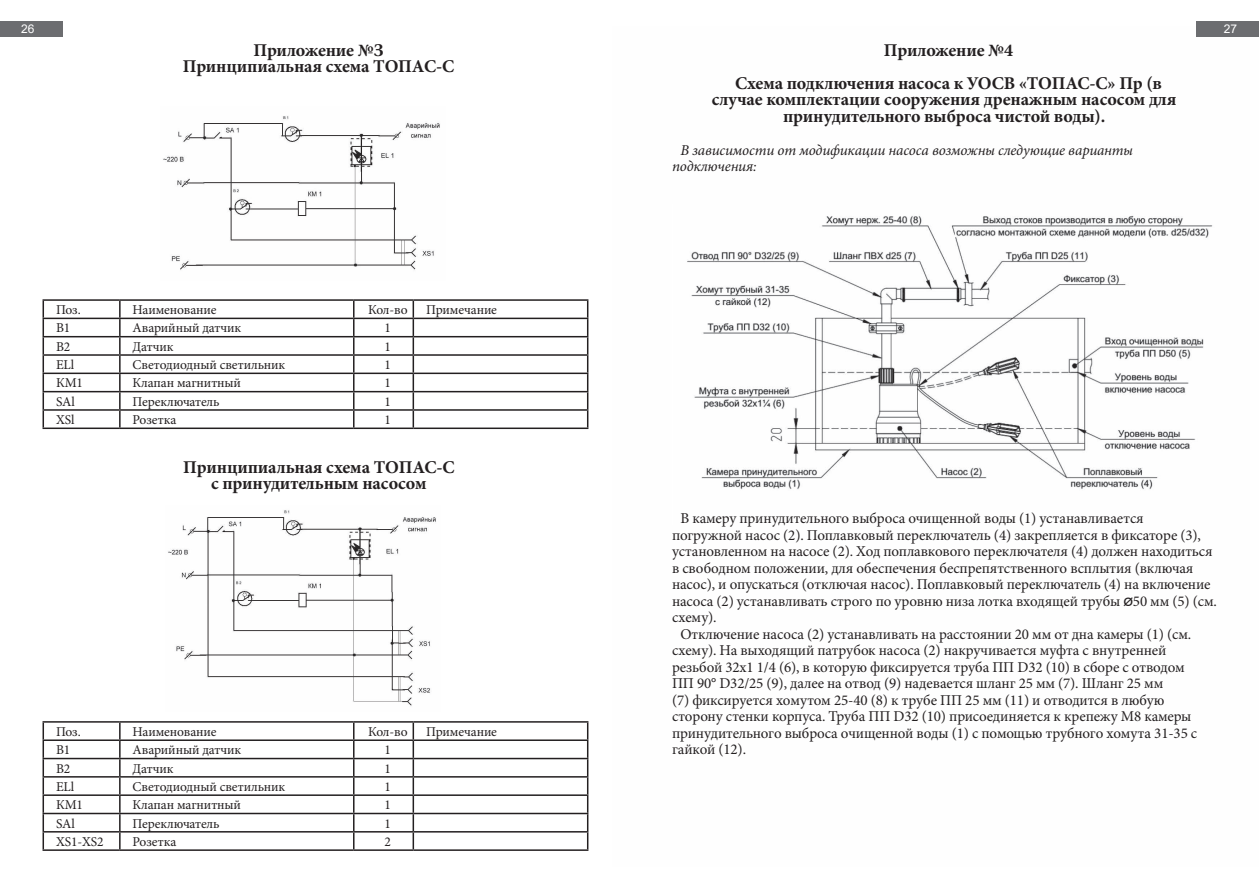
<style>
.page{position:relative;width:1259px;height:893px;background:#fff}
.page>*{position:absolute;margin:0;border:0;box-sizing:border-box;transform-origin:0 0}
.t1{font:700 18px/16.5px "Minion Pro";letter-spacing:-.01em;color:#231f20;text-align:center}
.t2{font:15px "Minion Pro";letter-spacing:-.01em;color:#231f20}
.t3{font:italic 15px/16.5px "Minion Pro";letter-spacing:-.01em;color:#231f20}
.t4{font:13.5px "Minion Pro";letter-spacing:-.01em;color:#231f20}
.t5{font:12px "Arial";color:#fff}
.s1{font-family:"Arial"}
</style>
<div class="page">
<div style="left:0;top:21px;width:63px;height:16px;background:#6c6d70"></div>
<div style="left:1196px;top:21px;width:63px;height:16px;background:#6c6d70"></div>
<hr style="left:43px;top:299px;width:77px;height:2px;background:#231f20">
<hr style="left:120px;top:299px;width:234px;height:2px;background:#231f20">
<hr style="left:354px;top:299px;width:59px;height:2px;background:#231f20">
<hr style="left:413px;top:299px;width:175px;height:2px;background:#231f20">
<hr style="left:43px;top:318px;width:77px;height:1px;background:#231f20">
<hr style="left:120px;top:318px;width:234px;height:1px;background:#231f20">
<hr style="left:354px;top:318px;width:59px;height:1px;background:#231f20">
<hr style="left:413px;top:318px;width:175px;height:1px;background:#231f20">
<hr style="left:43px;top:336px;width:77px;height:1px;background:#231f20">
<hr style="left:120px;top:336px;width:234px;height:1px;background:#231f20">
<hr style="left:354px;top:336px;width:59px;height:1px;background:#231f20">
<hr style="left:413px;top:336px;width:175px;height:1px;background:#231f20">
<hr style="left:43px;top:354px;width:77px;height:2px;background:#231f20">
<hr style="left:120px;top:354px;width:234px;height:2px;background:#231f20">
<hr style="left:354px;top:354px;width:59px;height:2px;background:#231f20">
<hr style="left:413px;top:354px;width:175px;height:2px;background:#231f20">
<hr style="left:43px;top:373px;width:77px;height:1px;background:#231f20">
<hr style="left:120px;top:373px;width:234px;height:1px;background:#231f20">
<hr style="left:354px;top:373px;width:59px;height:1px;background:#231f20">
<hr style="left:413px;top:373px;width:175px;height:1px;background:#231f20">
<hr style="left:43px;top:391px;width:77px;height:1px;background:#231f20">
<hr style="left:120px;top:391px;width:234px;height:1px;background:#231f20">
<hr style="left:354px;top:391px;width:59px;height:1px;background:#231f20">
<hr style="left:413px;top:391px;width:175px;height:1px;background:#231f20">
<hr style="left:43px;top:409px;width:77px;height:2px;background:#231f20">
<svg style="left:43px;top:301px;width:1px;height:127px"></svg>
<hr style="left:120px;top:409px;width:234px;height:2px;background:#231f20">
<svg style="left:119px;top:301px;width:2px;height:127px"></svg>
<hr style="left:354px;top:409px;width:59px;height:2px;background:#231f20">
<svg style="left:353px;top:301px;width:1px;height:127px"></svg>
<hr style="left:413px;top:409px;width:175px;height:2px;background:#231f20">
<svg style="left:412px;top:301px;width:2px;height:127px"></svg>
<svg style="left:587px;top:301px;width:1px;height:127px"></svg>
<hr style="left:43px;top:428px;width:77px;height:1px;background:#231f20">
<hr style="left:120px;top:428px;width:234px;height:1px;background:#231f20">
<hr style="left:354px;top:428px;width:59px;height:1px;background:#231f20">
<hr style="left:413px;top:428px;width:175px;height:1px;background:#231f20">
<hr style="left:43px;top:721px;width:77px;height:2px;background:#231f20">
<hr style="left:120px;top:721px;width:234px;height:2px;background:#231f20">
<hr style="left:354px;top:721px;width:59px;height:2px;background:#231f20">
<hr style="left:413px;top:721px;width:175px;height:2px;background:#231f20">
<hr style="left:43px;top:739px;width:77px;height:2px;background:#231f20">
<hr style="left:120px;top:739px;width:234px;height:2px;background:#231f20">
<hr style="left:354px;top:739px;width:59px;height:2px;background:#231f20">
<hr style="left:413px;top:739px;width:175px;height:2px;background:#231f20">
<hr style="left:43px;top:758px;width:77px;height:1px;background:#231f20">
<hr style="left:120px;top:758px;width:234px;height:1px;background:#231f20">
<hr style="left:354px;top:758px;width:59px;height:1px;background:#231f20">
<hr style="left:413px;top:758px;width:175px;height:1px;background:#231f20">
<hr style="left:43px;top:776px;width:77px;height:2px;background:#231f20">
<hr style="left:120px;top:776px;width:234px;height:2px;background:#231f20">
<hr style="left:354px;top:776px;width:59px;height:2px;background:#231f20">
<hr style="left:413px;top:776px;width:175px;height:2px;background:#231f20">
<hr style="left:43px;top:794px;width:77px;height:2px;background:#231f20">
<hr style="left:120px;top:794px;width:234px;height:2px;background:#231f20">
<hr style="left:354px;top:794px;width:59px;height:2px;background:#231f20">
<hr style="left:413px;top:794px;width:175px;height:2px;background:#231f20">
<hr style="left:43px;top:813px;width:77px;height:1px;background:#231f20">
<hr style="left:120px;top:813px;width:234px;height:1px;background:#231f20">
<hr style="left:354px;top:813px;width:59px;height:1px;background:#231f20">
<hr style="left:413px;top:813px;width:175px;height:1px;background:#231f20">
<hr style="left:43px;top:831px;width:77px;height:1px;background:#231f20">
<svg style="left:43px;top:723px;width:1px;height:126px"></svg>
<hr style="left:120px;top:831px;width:234px;height:1px;background:#231f20">
<svg style="left:119px;top:723px;width:2px;height:126px"></svg>
<hr style="left:354px;top:831px;width:59px;height:1px;background:#231f20">
<svg style="left:353px;top:723px;width:1px;height:126px"></svg>
<hr style="left:413px;top:831px;width:175px;height:1px;background:#231f20">
<svg style="left:412px;top:723px;width:2px;height:126px"></svg>
<svg style="left:587px;top:723px;width:1px;height:126px"></svg>
<hr style="left:43px;top:849px;width:77px;height:2px;background:#231f20">
<hr style="left:120px;top:849px;width:234px;height:2px;background:#231f20">
<hr style="left:354px;top:849px;width:59px;height:2px;background:#231f20">
<hr style="left:413px;top:849px;width:175px;height:2px;background:#231f20">
<img style="left:687px;top:215px;width:526px;height:275px">
<img style="left:163px;top:116px;width:277px;height:154px">
<img style="left:168px;top:510px;width:268px;height:196px">
<p class="t5" style="left:21px;top:21px;width:15px">26</p>
<p class="t5" style="left:1224px;top:21px;width:15px">27</p>
<p class="t1" style="left:183px;top:41px;width:273px">Приложение №З<br>Принципиальная схема ТОПАС-С</p>
<p class="t1" style="left:735px;top:33px;width:428px;line-height:33px">Приложение №4<br>Схема подключения насоса к УОСВ «ТОПАС-С» Пр (в</p>
<p class="t1" style="left:712px;top:91px;width:466px">случае комплектации сооружения дренажным насосом для принудительного выброса чистой воды).</p>
<p class="t3" style="left:672px;top:142px;width:462px;text-indent:9px">В зависимости от модификации насоса возможны следующие варианты подключения:</p>
<p class="t4" style="left:56px;top:301px;width:26px">Поз.</p>
<p class="t4" style="left:133px;top:301px;width:85px">Наименование</p>
<p class="t4" style="left:368px;top:301px;width:41px">Кол-во</p>
<p class="t4" style="left:426px;top:301px;width:72px">Примечание</p>
<p class="t4" style="left:56px;top:319px;width:16px">В1</p>
<p class="t4" style="left:133px;top:319px;width:110px">Аварийный датчик</p>
<p class="t4" style="left:384px;top:319px;width:8px">1</p>
<p class="t4" style="left:56px;top:337px;width:16px">В2</p>
<p class="t4" style="left:133px;top:337px;width:42px">Датчик</p>
<p class="t4" style="left:384px;top:337px;width:8px">1</p>
<p class="t4" style="left:56px;top:356px;width:20px">ELl</p>
<p class="t4" style="left:133px;top:356px;width:154px">Светодиодный светильник</p>
<p class="t4" style="left:384px;top:356px;width:8px">1</p>
<p class="t4" style="left:56px;top:374px;width:29px">КМ1</p>
<p class="t4" style="left:133px;top:374px;width:110px">Клапан магнитный</p>
<p class="t4" style="left:384px;top:374px;width:8px">1</p>
<p class="t4" style="left:56px;top:392px;width:20px">SAl</p>
<p class="t4" style="left:133px;top:392px;width:88px">Переключатель</p>
<p class="t4" style="left:384px;top:392px;width:8px">1</p>
<p class="t4" style="left:56px;top:411px;width:20px">XSl</p>
<p class="t4" style="left:133px;top:411px;width:45px">Розетка</p>
<p class="t4" style="left:384px;top:411px;width:8px">1</p>
<p class="t1" style="left:183px;top:458px;width:273px">Принципиальная схема ТОПАС-С с принудительным насосом</p>
<p class="t4" style="left:56px;top:723px;width:26px">Поз.</p>
<p class="t4" style="left:133px;top:723px;width:85px">Наименование</p>
<p class="t4" style="left:368px;top:723px;width:41px">Кол-во</p>
<p class="t4" style="left:426px;top:723px;width:72px">Примечание</p>
<p class="t4" style="left:56px;top:741px;width:16px">В1</p>
<p class="t4" style="left:133px;top:741px;width:110px">Аварийный датчик</p>
<p class="t4" style="left:384px;top:741px;width:8px">1</p>
<p class="t4" style="left:56px;top:759px;width:16px">В2</p>
<p class="t4" style="left:133px;top:759px;width:42px">Датчик</p>
<p class="t4" style="left:384px;top:759px;width:8px">1</p>
<p class="t4" style="left:56px;top:778px;width:20px">ELl</p>
<p class="t4" style="left:133px;top:778px;width:154px">Светодиодный светильник</p>
<p class="t4" style="left:384px;top:778px;width:8px">1</p>
<p class="t4" style="left:56px;top:796px;width:29px">КМ1</p>
<p class="t4" style="left:133px;top:796px;width:110px">Клапан магнитный</p>
<p class="t4" style="left:384px;top:796px;width:8px">1</p>
<p class="t4" style="left:56px;top:814px;width:20px">SAl</p>
<p class="t4" style="left:133px;top:814px;width:88px">Переключатель</p>
<p class="t4" style="left:384px;top:814px;width:8px">1</p>
<p class="t4" style="left:56px;top:832px;width:49px">XS1-XS2</p>
<p class="t4" style="left:133px;top:832px;width:45px">Розетка</p>
<p class="t4" style="left:384px;top:832px;width:8px">2</p>
<p class="t2" style="left:680px;top:508px;width:465px">В камеру принудительного выброса очищенной воды (1) устанавливается</p>
<p class="t2" style="left:672px;top:525px;width:530px">погружной насос (2). Поплавковый переключатель (4) закрепляется в фиксаторе (3),</p>
<p class="t2" style="left:672px;top:541px;width:542px">установленном на насосе (2). Ход поплавкового переключателя (4) должен находиться</p>
<p class="t2" style="left:672px;top:558px;width:523px">в свободном положении, для обеспечения беспрепятственного всплытия (включая</p>
<p class="t2" style="left:672px;top:574px;width:540px">насос), и опускаться (отключая насос). Поплавковый переключатель (4) на включение</p>
<p class="t2" style="left:672px;top:591px;width:546px">насоса (2) устанавливать строго по уровню низа лотка входящей трубы <span class="s1">Ø</span>50 мм (5) (см.</p>
<p class="t2" style="left:672px;top:607px;width:46px">схему).</p>
<p class="t2" style="left:680px;top:624px;width:512px">Отключение насоса (2) устанавливать на расстоянии 20 мм от дна камеры (1) (см.</p>
<p class="t2" style="left:672px;top:640px;width:496px">схему). На выходящий патрубок насоса (2) накручивается муфта с внутренней</p>
<p class="t2" style="left:672px;top:657px;width:514px">резьбой 32x1 1/4 (6), в которую фиксируется труба ПП D32 (10) в сборе с отводом</p>
<p class="t2" style="left:672px;top:673px;width:493px">ПП 90° D32/25 (9), далее на отвод (9) надевается шланг 25 мм (7). Шланг 25 мм</p>
<p class="t2" style="left:672px;top:690px;width:494px">(7) фиксируется хомутом 25-40 (8) к трубе ПП 25 мм (11) и отводится в любую</p>
<p class="t2" style="left:672px;top:706px;width:521px">сторону стенки корпуса. Труба ПП D32 (10) присоединяется к крепежу М8 камеры</p>
<p class="t2" style="left:672px;top:723px;width:527px">принудительного выброса очищенной воды (1) с помощью трубного хомута 31-35 с</p>
<p class="t2" style="left:672px;top:739px;width:76px">гайкой (12).</p>
</div>
